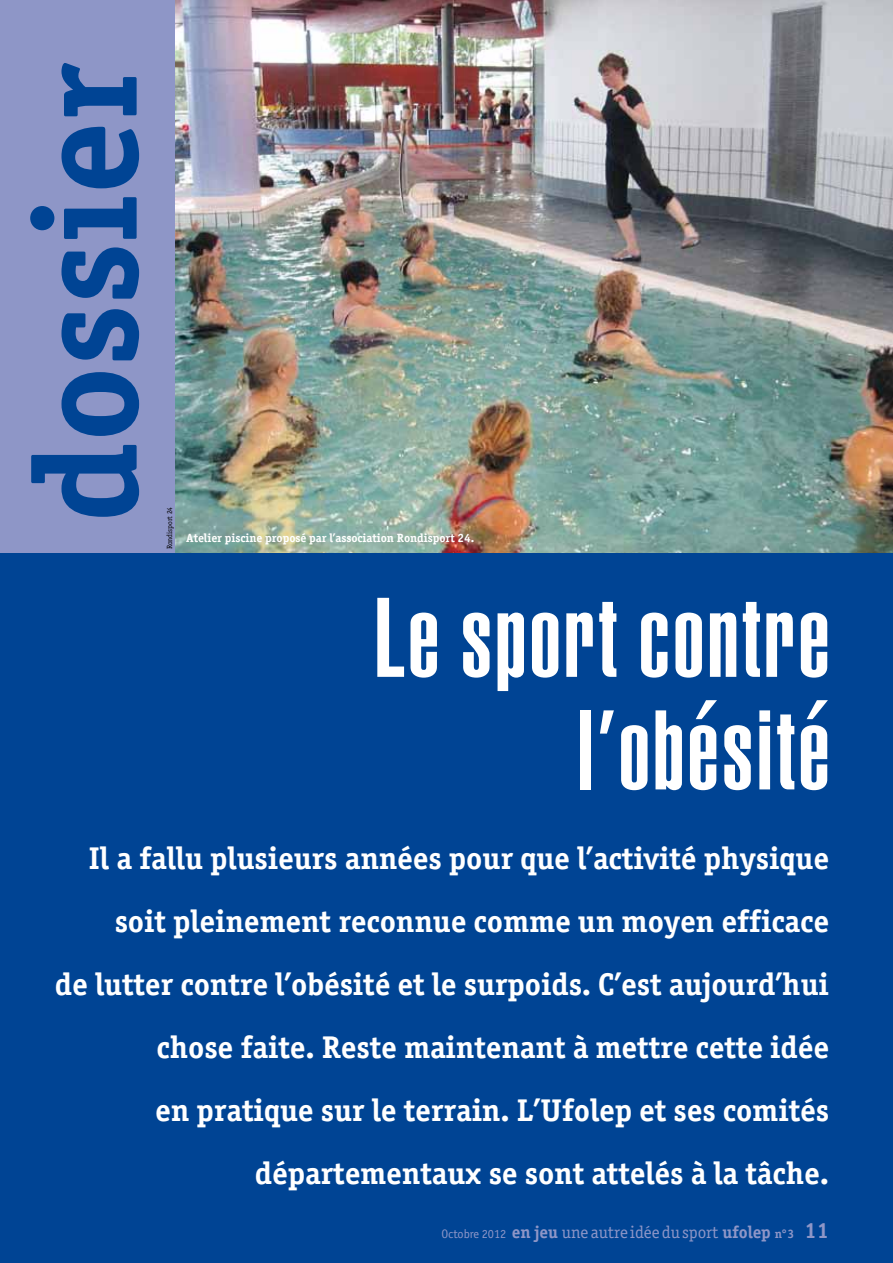
<style>
.page{position:relative;width:893px;height:1263px;background:#fff}
.page>*{position:absolute;margin:0;border:0;box-sizing:border-box;transform-origin:0 0}
.t1{font:700 147px "Officina Serif";letter-spacing:-.005em;color:#004494}
.t2{font:900 extra-condensed 111px/112.5px "Helvetica";letter-spacing:.03em;color:#fff;text-align:right}
.t3{font:700 31.5px/63px "Officina Serif";letter-spacing:-.005em;color:#fff;text-align:right}
.t4{font:17.25px "Officina Serif";letter-spacing:-.005em;color:#8e96c7}
.t5{font:700 12px "Officina Serif";letter-spacing:-.005em;color:#fff}
.t6{font:7.5px "Officina Serif";letter-spacing:-.005em;color:#000}
.s1{font-family:"Officina Sans";font-size:12.3px}
.s2{font-weight:700}
.s3{font-weight:700;font-size:12.3px}
.s4{font-weight:700;font-size:22.2px}
</style>
<div class="page">
<div style="left:0;top:552px;width:893px;height:711px;background:#004494"></div>
<div style="left:0;top:0;width:176px;height:552px;background:#8e96c7"></div>
<img style="left:176px;top:0;width:717px;height:552px">
<h1 class="t1" style="left:-5px;top:523px;width:462px;rotate:-90deg">dossier</h1>
<p class="t6" style="left:165px;top:549px;width:44px;rotate:-90deg">Rondisport 24</p>
<p class="t5" style="left:186px;top:530px;width:290px">Atelier piscine proposé par l’association Rondisport 24.</p>
<h2 class="t2" style="left:374px;top:581px;width:457px">Le sport contre l’obésité</h2>
<p class="t3" style="left:55px;top:826px;width:776px">Il a fallu plusieurs années pour que l’activité physique soit pleinement reconnue comme un moyen efficace<br>de lutter contre l’obésité et le surpoids. C’est aujourd’hui chose faite. Reste maintenant à mettre cette idée<br>en pratique sur le terrain. L’Ufolep et ses comités départementaux se sont attelés à la tâche.</p>
<p class="t4" style="left:441px;top:1222px;width:389px"><span class="s1">Octobre 2012</span> <span class="s2">en jeu</span> une autre idée du sport <span class="s2">ufolep</span> <span class="s3">n°3</span> <span class="s4">11</span></p>
</div>
